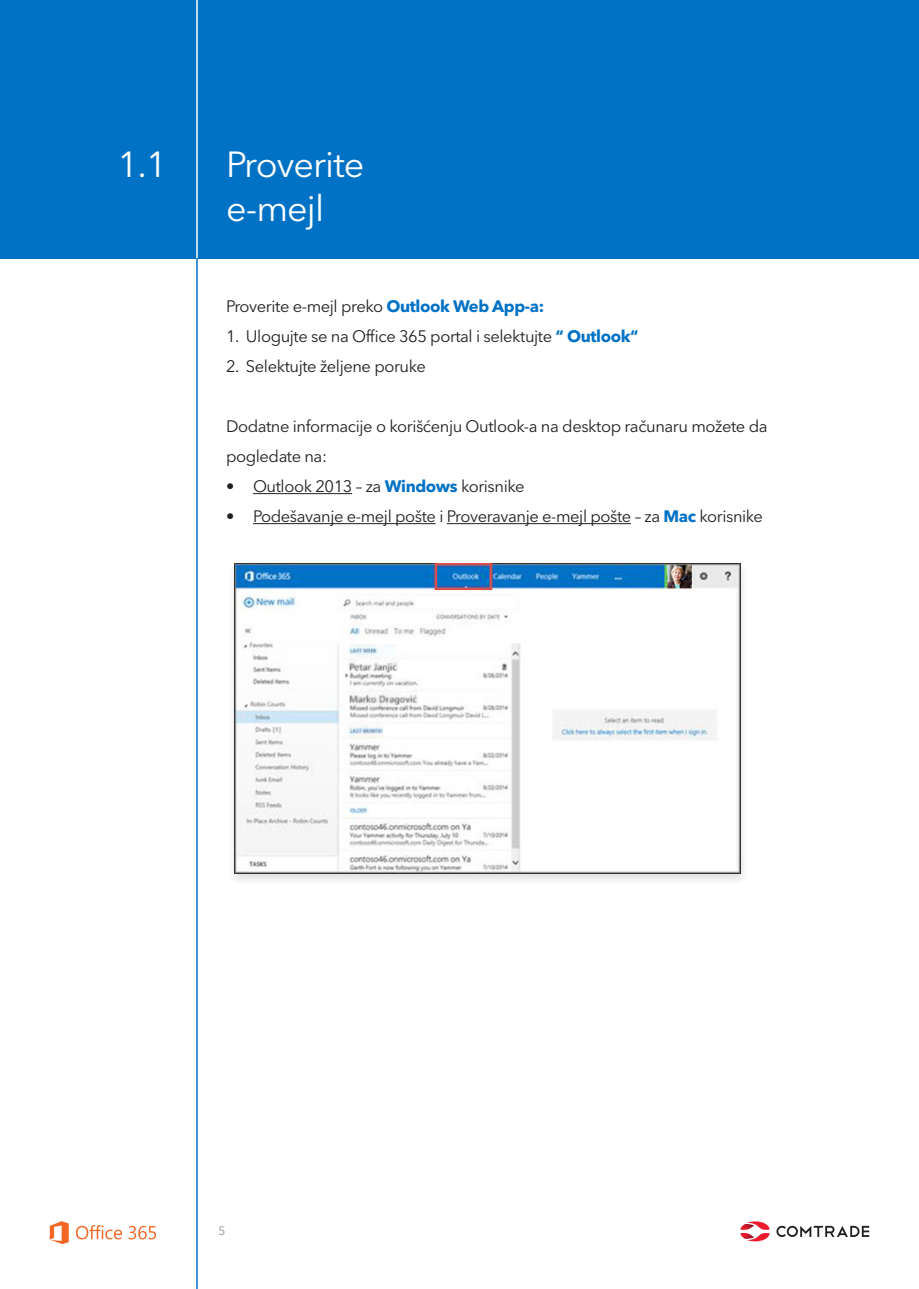
<style>
.page{position:relative;width:919px;height:1289px;background:#fff}
.page>*{position:absolute;margin:0;border:0;box-sizing:border-box;transform-origin:0 0}
.t1{font:36px/43.2px "Avenir Next LT Pro";letter-spacing:-.025em;color:#fff}
.t2{font:16.5px/30px "Avenir Next LT Pro";letter-spacing:-.025em;color:#231f20}
.t3{font:12px "Avenir Next LT Pro";color:#8f9194}
.s1{font-weight:700;color:#0072c5}
</style>
<div class="page">
<svg style="left:50px;top:1221px;width:19px;height:22px"></svg>
<svg style="left:76px;top:1225px;width:46px;height:14px"></svg>
<svg style="left:129px;top:1225px;width:27px;height:14px"></svg>
<svg style="left:776px;top:1225px;width:93px;height:11px"></svg>
<svg style="left:740px;top:1221px;width:29px;height:20px"></svg>
<div style="left:0;top:0;width:918px;height:258px;background:#0072c5"></div>
<hr style="left:253px;top:493px;width:99px;height:1px;background:#231f20">
<hr style="left:253px;top:523px;width:182px;height:1px;background:#231f20">
<hr style="left:447px;top:523px;width:184px;height:1px;background:#231f20">
<hr style="left:196px;top:0;width:2px;height:1288px;background:#0072c5">
<hr style="left:196px;top:0;width:2px;height:258px;background:#fff">
<div style="left:227px;top:559px;width:522px;height:327px;background:#231f20;opacity:.15"></div>
<img style="left:235px;top:563px;width:505px;height:310px">
<h1 class="t1" style="left:118px;top:143px;width:51px">1.1</h1>
<h1 class="t1" style="left:226px;top:143px;width:140px">Proverite e-mejl</h1>
<p class="t2" style="left:226px;top:291px;width:319px">Proverite e-mejl preko <span class="s1">Outlook Web App-a:</span></p>
<p class="t2" style="left:226px;top:321px;width:414px">1. Ulogujte se na Office 365 portal i selektujte <span class="s1">“ Outlook“</span></p>
<p class="t2" style="left:226px;top:351px;width:201px">2. Selektujte željene poruke</p>
<p class="t2" style="left:226px;top:411px;width:543px">Dodatne informacije o korišćenju Outlook-a na desktop računaru možete da pogledate na:</p>
<p class="t2" style="left:226px;top:471px;width:300px">• Outlook 2013 – za <span class="s1">Windows</span> korisnike</p>
<p class="t2" style="left:226px;top:501px;width:538px">• Podešavanje e-mejl pošte i Proveravanje e-mejl pošte – za <span class="s1">Mac</span> korisnike</p>
<p class="t3" style="left:218px;top:1223px;width:8px">5</p>
</div>
